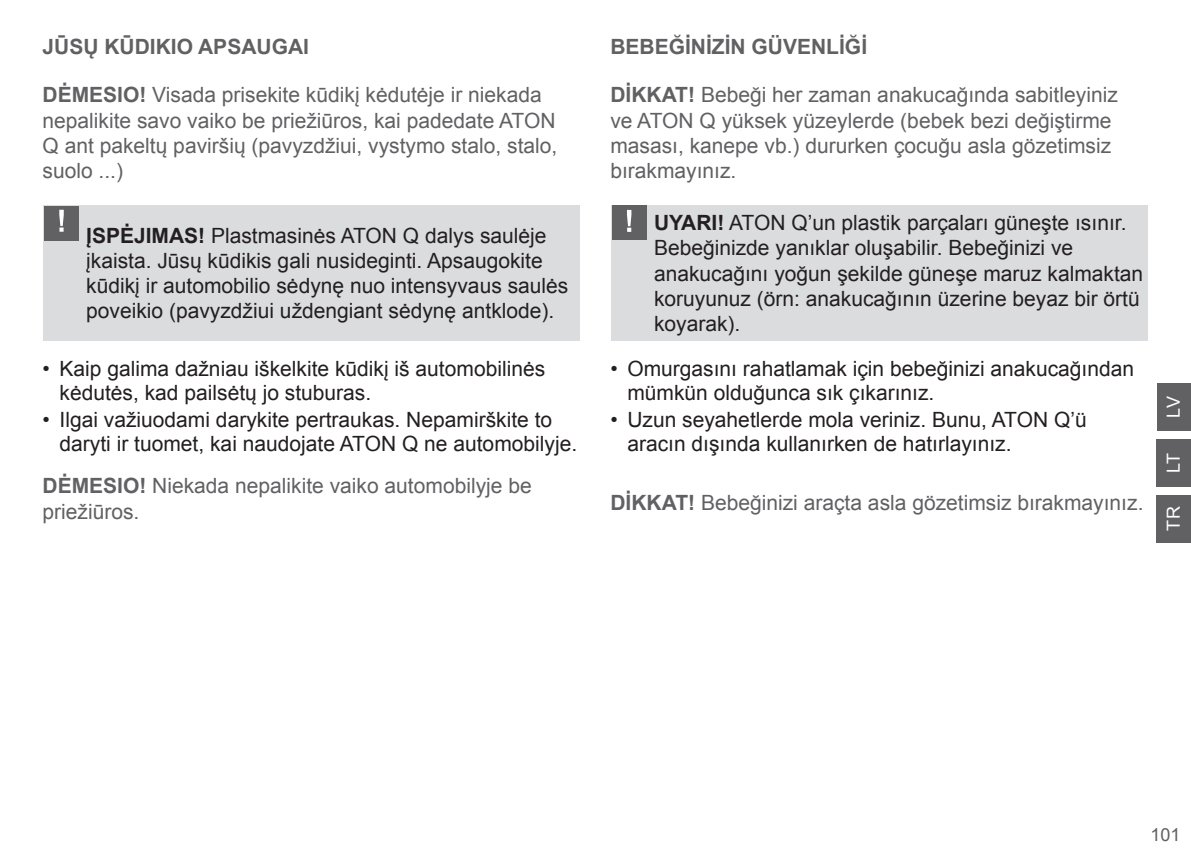
<style>
.page{position:relative;width:1191px;height:851px;background:#fff}
.page>*{position:absolute;margin:0;border:0;box-sizing:border-box;transform-origin:0 0}
.t1{font:21px/25.2px "Arial";color:#231f20}
.t2{font:21px/25.2px "Arial";color:#616164}
.t3{font:700 21px "Arial";color:#616164}
.t4{font:18px "Arial";color:#fff}
.t5{font:18px "Arial";color:#616164}
.s1{font-weight:700}
</style>
<div class="page">
<div style="left:1157px;top:383px;width:34px;height:47px;background:#616164"></div>
<div style="left:1157px;top:439px;width:34px;height:47px;background:#616164"></div>
<div style="left:1157px;top:495px;width:34px;height:47px;background:#616164"></div>
<div style="left:44px;top:205px;width:536px;height:136px;background:#dbdcde"></div>
<div style="left:611px;top:205px;width:536px;height:136px;background:#dbdcde"></div>
<div style="left:44px;top:206px;width:35px;height:34px;background:#616164"></div>
<svg style="left:59px;top:210px;width:5px;height:22px"></svg>
<div style="left:612px;top:205px;width:35px;height:35px;background:#616164"></div>
<svg style="left:627px;top:210px;width:4px;height:22px"></svg>
<p class="t3" style="left:43px;top:32px;width:15px">JŪS</p>
<p class="t3" style="left:83px;top:32px;width:224px">Ų KŪDI KIO APSAUGAI</p>
<p class="t3" style="left:610px;top:32px;width:258px">BEBEĞİNİZİN GÜVENLİĞİ</p>
<p class="t2" style="left:43px;top:82px;width:516px"><span class="s1">DĖMESIO!</span> Visada prisekite kūdikį kėdutėje ir niekada nepalikite savo vaiko be priežiūros, kai padedate ATON Q ant pakeltų paviršių (pavyzdžiui, vystymo stalo, stalo, suolo ...)</p>
<p class="t2" style="left:610px;top:82px;width:509px"><span class="s1">DİKKAT!</span> Bebeği her zaman anakucağında sabitleyiniz ve ATON Q yüksek yüzeylerde (bebek bezi değiştirme masası, kanepe vb.) dururken çocuğu asla gözetimsiz bırakmayınız.</p>
<p class="t1" style="left:86px;top:223px;width:484px"><span class="s1">ĮSPĖJIMAS!</span> Plastmasinės ATON Q dalys saulėje įkaista. Jūsų kūdikis gali nusideginti. Apsaugokite kūdikį ir automobilio sėdynę nuo intensyvaus saulės poveikio (pavyzdžiui uždengiant sėdynę antklode).</p>
<p class="t1" style="left:654px;top:210px;width:491px"><span class="s1">UYARI!</span> ATON Q’un plastik parçaları güneşte ısınır.<br>Bebeğinizde yanıklar oluşabilir. Bebeğinizi ve anakucağını yoğun şekilde güneşe maruz kalmaktan koruyunuz (örn: anakucağının üzerine beyaz bir örtü koyarak).</p>
<p class="t1" style="left:60px;top:357px;width:487px;line-height:24px;text-indent:-17px">• Kaip galima dažniau iškelkite kūdikį iš automobilinės kėdutės, kad pailsėtų jo stuburas.</p>
<p class="t1" style="left:60px;top:407px;width:519px;line-height:24px;text-indent:-17px">• I lgai važiuodami darykite pertraukas. Nepamirškite to daryti ir tuomet, kai naudojate ATON Q ne automobilyje.</p>
<p class="t2" style="left:43px;top:473px;width:491px"><span class="s1">DĖMESIO!</span> Niekada nepalikite vaiko automobilyje be priežiūros.</p>
<p class="t1" style="left:627px;top:357px;width:508px;line-height:24px;text-indent:-17px">• Omurgasını rahatlamak için bebeğinizi anakucağından mümkün olduğunca sık çıkarınız.</p>
<p class="t1" style="left:627px;top:407px;width:461px;line-height:24px;text-indent:-17px">• Uzun seyahetlerde mola veriniz. Bunu, ATON Q’ü aracın dışında kullanırken de hatırlayınız.</p>
<p class="t2" style="left:610px;top:490px;width:534px"><span class="s1">DİKKAT!</span> Bebeğinizi araçta asla gözetimsiz bırakmayınız.</p>
<p class="t4" style="left:1161px;top:417px;width:23px;rotate:-90deg">LV</p>
<p class="t4" style="left:1161px;top:472px;width:21px;rotate:-90deg">LT</p>
<p class="t4" style="left:1161px;top:530px;width:26px;rotate:-90deg">TR</p>
<p class="t5" style="left:1150px;top:822px;width:32px">101</p>
</div>
